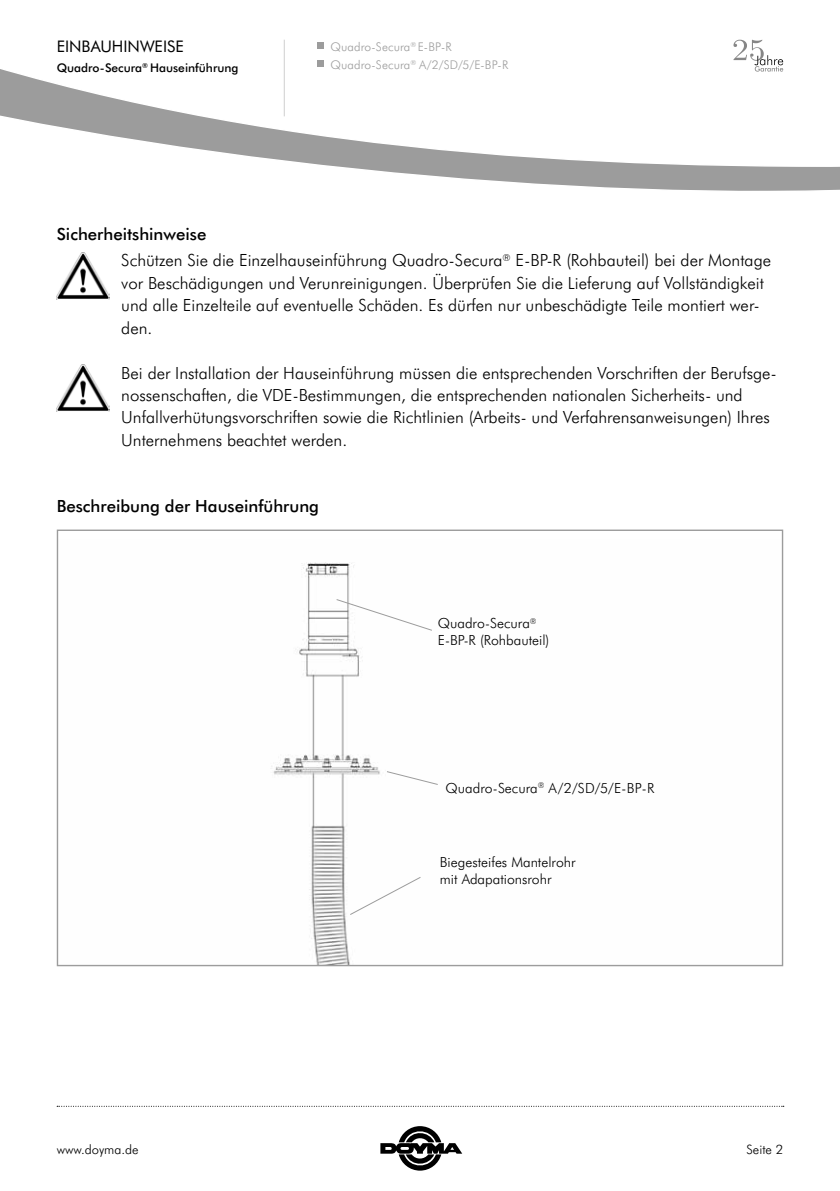
<style>
.page{position:relative;width:840px;height:1191px;background:#fff}
.page>*{position:absolute;margin:0;border:0;box-sizing:border-box;transform-origin:0 0}
.t1{font:300 16.8px/22.4px "Futura BT";color:#000}
.t2{font:500 16.8px "Futura BT";color:#000}
.t3{font:16px "Futura BT";color:#000}
.t4{font:300 14px/16.8px "Futura BT";color:#000}
.t5{font:300 13px "Futura BT";color:#000}
.t6{font:300 12px/18px "Futura BT";letter-spacing:.01em;color:#9c9c9c}
.t7{font:500 12px "Futura BT";color:#000}
</style>
<div class="page">
<svg style="left:0;top:39px;width:839px;height:152px"></svg>
<hr style="left:283px;top:40px;width:1px;height:76px;background:#cfcfcf">
<svg style="left:733px;top:40px;width:49px;height:32px"></svg>
<svg style="left:317px;top:43px;width:6px;height:6px"></svg>
<svg style="left:317px;top:61px;width:6px;height:6px"></svg>
<svg style="left:57px;top:1106px;width:726px;height:1px"></svg>
<svg style="left:380px;top:1126px;width:82px;height:44px"></svg>
<img style="left:57px;top:253px;width:53px;height:46px">
<img style="left:57px;top:365px;width:53px;height:46px">
<img style="left:271px;top:562px;width:109px;height:402px">
<svg style="left:387px;top:771px;width:51px;height:14px"></svg>
<svg style="left:335px;top:599px;width:97px;height:32px"></svg>
<svg style="left:349px;top:876px;width:72px;height:39px"></svg>
<p class="t3" style="left:57px;top:35px;width:128px">EINBAUHINWEISE</p>
<p class="t7" style="left:57px;top:59px;width:183px">Quadro-Secura<sup>®</sup> Hauseinführung</p>
<p class="t2" style="left:57px;top:222px;width:151px">Sicherheitshinweise</p>
<p class="t6" style="left:330px;top:37px;width:179px">Quadro-Secura<sup>®</sup> E-BP-R<br>Quadro-Secura<sup>®</sup> A/2/SD/5/E-BP-R</p>
<p class="t1" style="left:121px;top:249px;width:651px">Schützen Sie die Einzelhauseinführung Quadro-Secura<sup>®</sup> E-BP-R (Rohbauteil) bei der Montage vor Beschädigungen und Verunreinigungen. Überprüfen Sie die Lieferung auf Vollständigkeit und alle Einzelteile auf eventuelle Schäden. Es dürfen nur unbeschädigte Teile montiert wer&shy;den.</p>
<p class="t1" style="left:121px;top:361px;width:656px">Bei der Installation der Hauseinführung müssen die entsprechenden Vorschriften der Berufsge&shy;nossenschaften, die VDE-Bestimmungen, die entsprechenden nationalen Sicherheits- und Unfallverhütungsvorschriften sowie die Richtlinien (Arbeits- und Verfahrensanweisungen) Ihres Unternehmens beachtet werden.</p>
<p class="t2" style="left:57px;top:494px;width:263px">Beschreibung der Hauseinführung</p>
<p class="t4" style="left:437px;top:614px;width:113px">Quadro-Secura<sup>®<br></sup>E-BP-R (Rohbauteil)</p>
<p class="t4" style="left:445px;top:779px;width:210px">Quadro-Secura<sup>®</sup> A/2/SD/5/E-BP-R</p>
<p class="t4" style="left:439px;top:853px;width:137px">Biegesteifes Mantelrohr mit Adapationsrohr</p>
<p class="t5" style="left:57px;top:1140px;width:83px">www.doyma.de</p>
<p class="t5" style="left:746px;top:1140px;width:38px">Seite 2</p>
</div>
